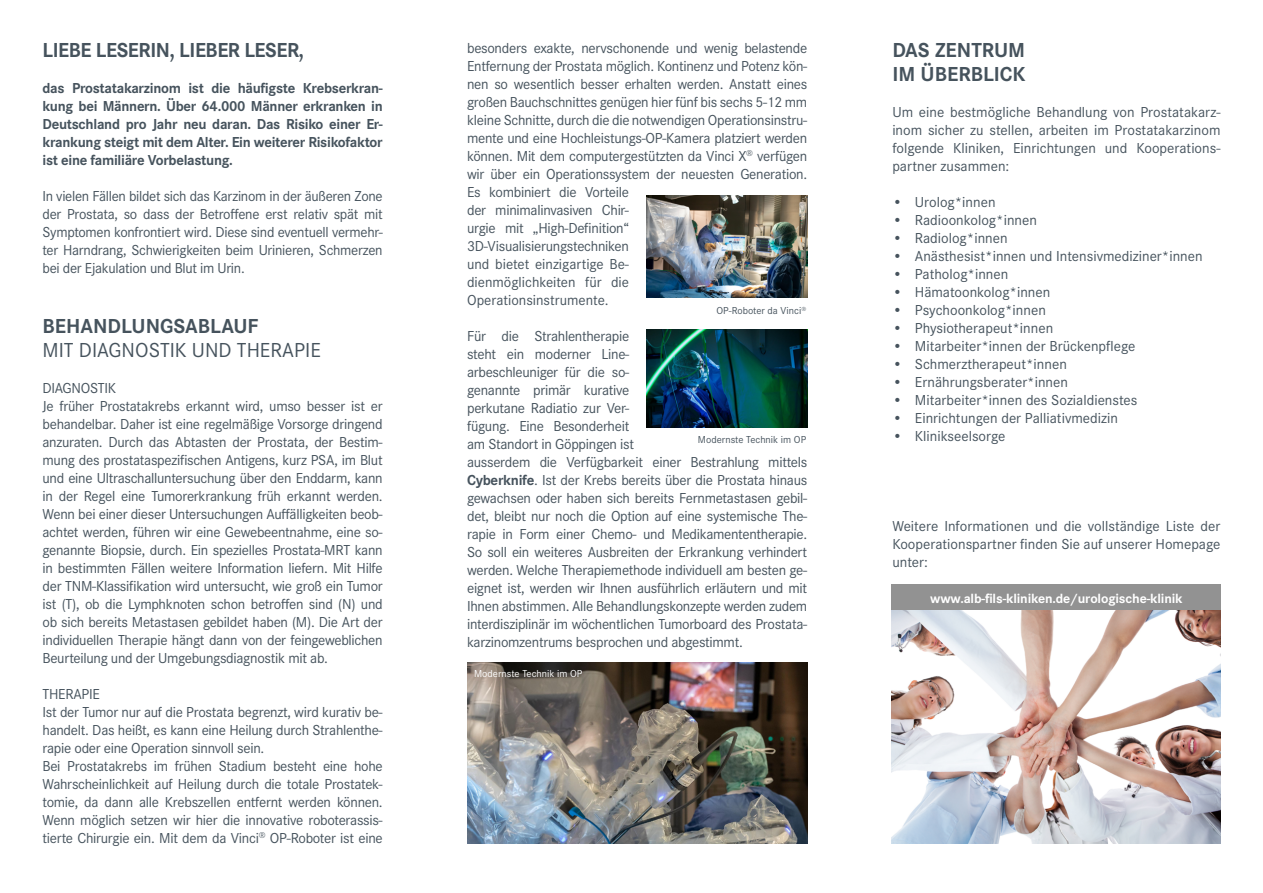
<style>
.page{position:relative;width:1263px;height:893px;background:#fff}
.page>*{position:absolute;margin:0;border:0;box-sizing:border-box;transform-origin:0 0}
.t1{font:700 21px/24px "Corporate S";color:#46535d}
.t2{font:700 21px "Corporate S";letter-spacing:-.02em;color:#46535d}
.t3{font:21px "Corporate S";color:#46535d}
.t4{font:15px/18px "Corporate S";letter-spacing:-.02em;color:#46535d}
.t5{font:15px "Corporate S";color:#46535d}
.t6{font:700 15px/18px "Corporate S";letter-spacing:-.02em;color:#46535d;text-align:justify}
.t7{font:700 13.8px "Corporate S";letter-spacing:-.01em;color:#fff}
.t8{font:10.5px "Corporate S";color:#46535d}
.t9{font:10.5px "Corporate S";color:#fff}
.s1{font-weight:700}
</style>
<div class="page">
<img style="left:891px;top:610px;width:329px;height:233px">
<div style="left:891px;top:585px;width:329px;height:25px;background:#929292"></div>
<img style="left:646px;top:196px;width:162px;height:101px">
<img style="left:646px;top:330px;width:162px;height:98px">
<img style="left:467px;top:663px;width:341px;height:180px">
<h1 class="t2" style="left:43px;top:38px;width:263px">LIEBE LESERIN, LIEBER LESER,</h1>
<p class="t6" style="left:43px;top:79px;width:342px">das Prostatakarzinom ist die häufigste Krebserkran&shy;kung bei Männern. Über 64.000 Männer erkranken in Deutschland pro Jahr neu daran. Das Risiko einer Er&shy;krankung steigt mit dem Alter. Ein weiterer Risikofaktor ist eine familiäre Vorbelastung.</p>
<p class="t4" style="left:43px;top:187px;width:342px;text-align:justify">In vielen Fällen bildet sich das Karzinom in der äußeren Zone der Prostata, so dass der Betroffene erst relativ spät mit Symptomen konfrontiert wird. Diese sind eventuell vermehr&shy;ter Harndrang, Schwierigkeiten beim Urinieren, Schmerzen bei der Ejakulation und Blut im Urin.</p>
<h1 class="t1" style="left:43px;top:314px;width:217px">BEHANDLUNGSABLAUF</h1>
<h1 class="t3" style="left:43px;top:338px;width:280px">MIT DIAGNOSTIK UND THERAPIE</h1>
<p class="t4" style="left:43px;top:379px;width:342px">DIAGNOSTIK<br>Je früher Prostatakrebs erkannt wird, umso besser ist er behandelbar. Daher ist eine regelmäßige Vorsorge dringend anzuraten. Durch das Abtasten der Prostata, der Bestim&shy;mung des prostataspezifischen Antigens, kurz PSA, im Blut und eine Ultraschalluntersuchung über den Enddarm, kann in der Regel eine Tumorerkrankung früh erkannt werden.<br>Wenn bei einer dieser Untersuchungen Auffälligkeiten beob&shy;achtet werden, führen wir eine Gewebeentnahme, eine so&shy;genannte Biopsie, durch. Ein spezielles Prostata-MRT kann in bestimmten Fällen weitere Information liefern. Mit Hilfe der TNM-Klassifikation wird untersucht, wie groß ein Tumor ist (T), ob die Lymphknoten schon betroffen sind (N) und ob sich bereits Metastasen gebildet haben (M). Die Art der individuellen Therapie hängt dann von der feingeweblichen Beurteilung und der Umgebungsdiagnostik mit ab.</p>
<p class="t4" style="left:43px;top:685px;width:342px">THERAPIE<br>Ist der Tumor nur auf die Prostata begrenzt, wird kurativ be&shy;handelt. Das heißt, es kann eine Heilung durch Strahlenthe&shy;rapie oder eine Operation sinnvoll sein.<br>Bei Prostatakrebs im frühen Stadium besteht eine hohe Wahrscheinlichkeit auf Heilung durch die totale Prostatek&shy;tomie, da dann alle Krebszellen entfernt werden können.<br>Wenn möglich setzen wir hier die innovative roboterassis&shy;tierte Chirurgie ein. Mit dem da Vinci<sup>®</sup> OP-Roboter ist eine</p>
<p class="t4" style="left:467px;top:39px;width:342px">besonders exakte, nervschonende und wenig belastende Entfernung der Prostata möglich. Kontinenz und Potenz kön&shy;nen so wesentlich besser erhalten werden. Anstatt eines großen Bauchschnittes genügen hier fünf bis sechs 5-12 mm kleine Schnitte, durch die die notwendigen Operationsinstru&shy;mente und eine Hochleistungs-OP-Kamera platziert werden können. Mit dem computergestützten da Vinci X<sup>®</sup> verfügen wir über ein Operationssystem der neuesten Generation.<br>Es kombiniert die Vorteile<br>der minimalinvasiven Chir-<br>urgie mit „High-Definition“<br>3D-Visualisierungstechniken<br>und bietet einzigartige Be-<br>dienmöglichkeiten für die<br>Operationsinstrumente.</p>
<p class="t4" style="left:467px;top:327px;width:342px">Für die Strahlentherapie<br>steht ein moderner Line-<br>arbeschleuniger für die so-<br>genannte primär kurative<br>perkutane Radiatio zur Ver-<br>fügung. Eine Besonderheit<br>am Standort in Göppingen ist<br>ausserdem die Verfügbarkeit einer Bestrahlung mittels <span class="s1">Cyberknife</span>. Ist der Krebs bereits über die Prostata hinaus gewachsen oder haben sich bereits Fernmetastasen gebil&shy;det, bleibt nur noch die Option auf eine systemische The&shy;rapie in Form einer Chemo- und Medikamententherapie.<br>So soll ein weiteres Ausbreiten der Erkrankung verhindert werden. Welche Therapiemethode individuell am besten ge&shy;eignet ist, werden wir Ihnen ausführlich erläutern und mit Ihnen abstimmen. Alle Behandlungskonzepte werden zudem interdisziplinär im wöchentlichen Tumorboard des Prostata&shy;karzinomzentrums besprochen und abgestimmt.</p>
<p class="t8" style="left:716px;top:305px;width:91px">OP-Roboter da Vinci<sup>®</sup></p>
<p class="t8" style="left:698px;top:434px;width:110px">Modernste Technik im OP</p>
<p class="t9" style="left:474px;top:667px;width:110px">Modernste Technik im OP</p>
<h1 class="t1" style="left:892px;top:38px;width:135px">DAS ZENTRUM<br>IM ÜBERBLICK</h1>
<p class="t4" style="left:892px;top:103px;width:330px;text-align:justify">Um eine bestmögliche Behandlung von Prostatakarz&shy;inom sicher zu stellen, arbeiten im Prostatakarzinom folgende Kliniken, Einrichtungen und Kooperations&shy;partner zusammen:</p>
<p class="t5" style="left:892px;top:193px;width:105px">• Urolog*innen</p>
<p class="t5" style="left:892px;top:211px;width:146px">• Radioonkolog*innen</p>
<p class="t5" style="left:892px;top:229px;width:117px">• Radiolog*innen</p>
<p class="t5" style="left:892px;top:247px;width:312px">• Anästhesist*innen und Intensivmediziner*innen</p>
<p class="t5" style="left:892px;top:265px;width:118px">• Patholog*innen</p>
<p class="t5" style="left:892px;top:283px;width:160px">• Hämatoonkolog*innen</p>
<p class="t5" style="left:892px;top:301px;width:155px">• Psychoonkolog*innen</p>
<p class="t5" style="left:892px;top:319px;width:162px">• Physiotherapeut*innen</p>
<p class="t5" style="left:892px;top:337px;width:244px">• Mitarbeiter*innen der Brückenpflege</p>
<p class="t5" style="left:892px;top:355px;width:176px">• Schmerztherapeut*innen</p>
<p class="t5" style="left:892px;top:373px;width:177px">• Ernährungsberater*innen</p>
<p class="t5" style="left:892px;top:391px;width:247px">• Mitarbeiter*innen des Sozialdienstes</p>
<p class="t5" style="left:892px;top:409px;width:227px">• Einrichtungen der Palliativmedizin</p>
<p class="t5" style="left:892px;top:427px;width:115px">• Klinikseelsorge</p>
<p class="t4" style="left:892px;top:517px;width:330px;text-align:justify">Weitere Informationen und die vollständige Liste der Kooperationspartner finden Sie auf unserer Homepage unter:</p>
<p class="t7" style="left:930px;top:590px;width:254px">www.alb-fils-kliniken.de/urologische-klinik</p>
</div>
